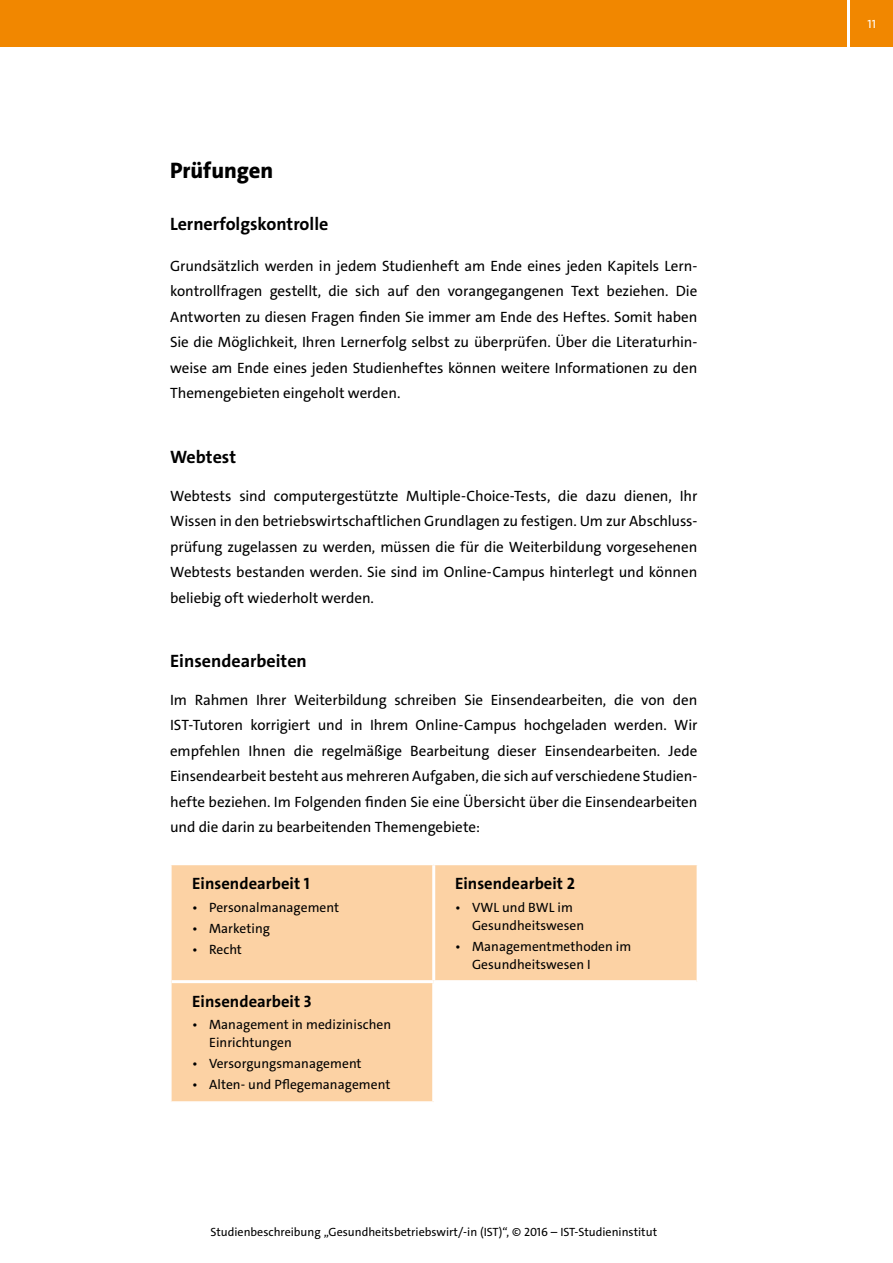
<style>
.page{position:relative;width:893px;height:1263px;background:#fff}
.page>*{position:absolute;margin:0;border:0;box-sizing:border-box;transform-origin:0 0}
.t1{font:800 22.5px "The Sans C4 s";color:#000}
.t2{font:700 18px "The Sans C4 s";color:#000}
.t3{font:700 16.5px "The Sans C4 s";letter-spacing:.005em;color:#000}
.t4{font:15px/25.5px "The Sans C4 s";letter-spacing:-.005em;color:#000;text-align:justify}
.t5{font:13.5px/18px "The Sans C4 s";letter-spacing:.005em;color:#000}
.t6{font:12px "The Sans C4 s";color:#000}
.t7{font:12px "The Sans C4 s";color:#fff}
</style>
<div class="page">
<div style="left:0;top:0;width:846px;height:47px;background:#f18700"></div>
<div style="left:850px;top:0;width:43px;height:47px;background:#f18700"></div>
<svg style="left:172px;top:865px;width:525px;height:236px;fill:#fcd2a4"></svg>
<hr style="left:432px;top:865px;width:3px;height:115px;background:#fff">
<hr style="left:172px;top:980px;width:262px;height:3px;background:#fff">
<hr style="left:434px;top:980px;width:263px;height:3px;background:#fff">
<hr style="left:432px;top:983px;width:3px;height:118px;background:#fff">
<h1 class="t1" style="left:170px;top:156px;width:105px">Prüfungen</h1>
<p class="t2" style="left:170px;top:212px;width:160px">Lernerfolgskontrolle</p>
<p class="t4" style="left:170px;top:253px;width:529px">Grundsätzlich werden in jedem Studienheft am Ende eines jeden Kapitels Lern&shy;kontrollfragen gestellt, die sich auf den vorangegangenen Text beziehen. Die Antworten zu diesen Fragen finden Sie immer am Ende des Heftes. Somit haben Sie die Möglichkeit, Ihren Lernerfolg selbst zu überprüfen. Über die Literaturhin&shy;weise am Ende eines jeden Studienheftes können weitere Informationen zu den Themengebieten eingeholt werden.</p>
<p class="t2" style="left:170px;top:445px;width:68px">Webtest</p>
<p class="t4" style="left:170px;top:483px;width:529px">Webtests sind computergestützte Multiple-Choice-Tests, die dazu dienen, Ihr Wissen in den betriebswirtschaftlichen Grundlagen zu festigen. Um zur Abschluss&shy;prüfung zugelassen zu werden, müssen die für die Weiterbildung vorgesehenen Webtests bestanden werden. Sie sind im Online-Campus hinterlegt und können beliebig oft wiederholt werden.</p>
<p class="t2" style="left:170px;top:650px;width:138px">Einsendearbeiten</p>
<p class="t4" style="left:170px;top:687px;width:529px">Im Rahmen Ihrer Weiterbildung schreiben Sie Einsendearbeiten, die von den IST-Tutoren korrigiert und in Ihrem Online-Campus hochgeladen werden. Wir empfehlen Ihnen die regelmäßige Bearbeitung dieser Einsendearbeiten. Jede Einsendearbeit besteht aus mehreren Aufgaben, die sich auf verschiedene Studien&shy;hefte beziehen. Im Folgenden finden Sie eine Übersicht über die Einsendearbeiten und die darin zu bearbeitenden Themengebiete:</p>
<p class="t3" style="left:192px;top:873px;width:119px">Einsendearbeit 1</p>
<p class="t5" style="left:192px;top:898px;width:149px">• Personalmanagement</p>
<p class="t5" style="left:192px;top:919px;width:79px">• Marketing</p>
<p class="t5" style="left:192px;top:941px;width:51px">• Recht</p>
<p class="t3" style="left:192px;top:990px;width:121px">Einsendearbeit 3</p>
<p class="t5" style="left:209px;top:1015px;width:184px;text-indent:-17px">• Management in medizinischen<br>Einrichtungen</p>
<p class="t5" style="left:192px;top:1054px;width:171px">• Versorgungsmanagement</p>
<p class="t5" style="left:192px;top:1076px;width:200px">• Alten- und Pflegemanagement</p>
<p class="t3" style="left:455px;top:873px;width:122px">Einsendearbeit 2</p>
<p class="t5" style="left:472px;top:898px;width:114px;text-indent:-17px">• VWL und BWL im<br>Gesundheitswesen</p>
<p class="t5" style="left:472px;top:937px;width:161px;text-indent:-17px">• Managementmethoden im<br>Gesundheitswesen I</p>
<p class="t6" style="left:210px;top:1224px;width:448px">Studienbeschreibung „Gesundheitsbetriebswirt/-in (IST)“, © 2016 – IST-Studieninstitut</p>
<p class="t7" style="left:867px;top:16px;width:10px">11</p>
</div>
